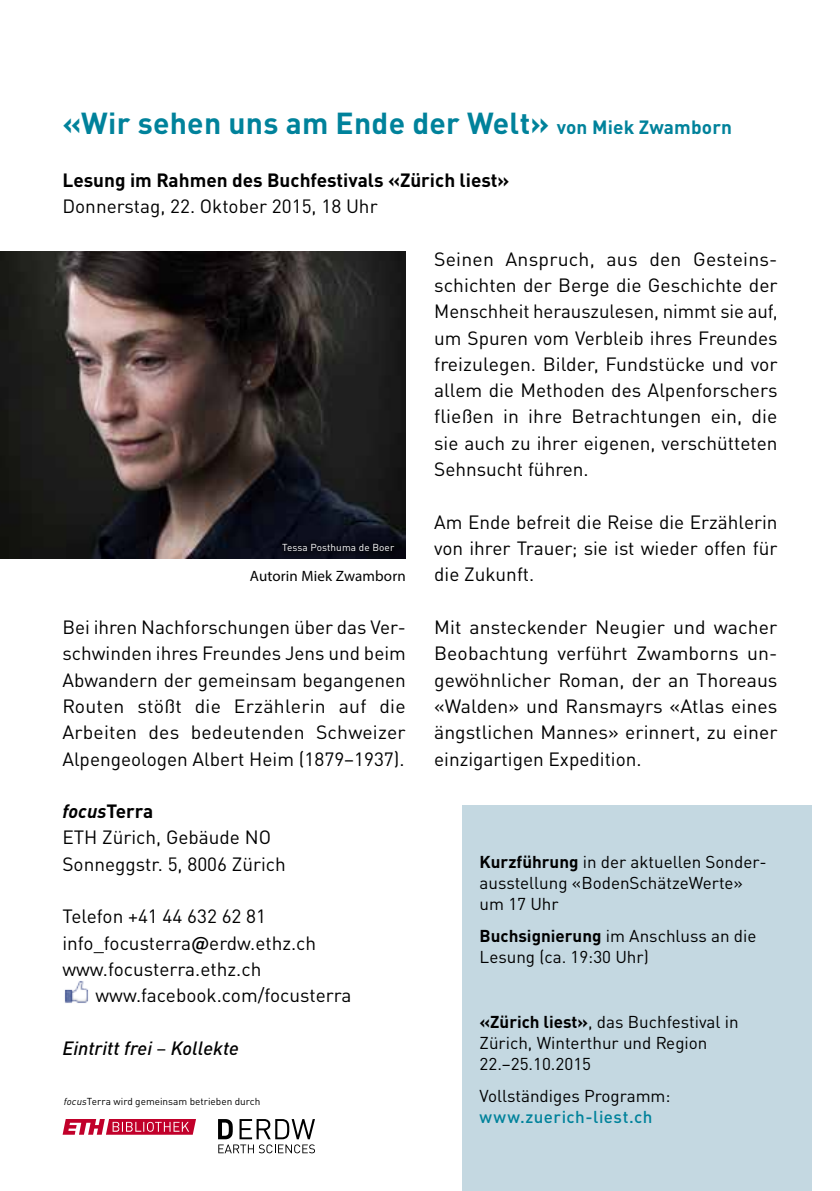
<style>
.page{position:relative;width:840px;height:1191px;background:#fff}
.page>*{position:absolute;margin:0;border:0;box-sizing:border-box;transform-origin:0 0}
.t1{font:700 30px "DIN Pro";letter-spacing:.01em;color:#00829b}
.t2{font:19px/26.2px "DIN Pro";color:#000;text-align:justify}
.t3{font:700 19px "DIN Pro";color:#000}
.t4{font:italic 500 19px "DIN Pro";color:#000}
.t5{font:17px/21px "DIN Pro";color:#000}
.t6{font:500 17px "DIN Pro";letter-spacing:.025em;color:#00829b}
.t7{font:15px "Myriad Pro";letter-spacing:.01em;color:#000}
.t8{font:10px "DIN Pro";color:#000}
.t9{font:10px "DIN Pro";letter-spacing:.01em;color:#fff}
.s1{font-size:19px}
.s2{font-weight:700;font-style:italic}
.s3{font-weight:700}
.s4{font-weight:500}
.s5{font-weight:400;font-style:normal}
.s6{font-style:italic}
</style>
<div class="page">
<div style="left:462px;top:805px;width:349px;height:386px;background:#c4d8e1"></div>
<img style="left:0;top:251px;width:405px;height:307px">
<div style="left:277px;top:539px;width:122px;height:17px;background:#080a15"></div>
<svg style="left:63px;top:1119px;width:133px;height:15px;background:#cf3e5d"></svg>
<svg style="left:218px;top:1119px;width:97px;height:34px"></svg>
<img style="left:64px;top:981px;width:25px;height:22px">
<h1 class="t1" style="left:62px;top:98px;width:671px">«Wir sehen uns am Ende der Welt» <span class="s1">von Miek Zwamborn</span></h1>
<p class="t3" style="left:62px;top:164px;width:448px">Lesung im Rahmen des Buchfestivals «Zürich liest»</p>
<p class="t2" style="left:62px;top:191px;width:316px">Donnerstag, 22. Oktober 2015, 18 Uhr</p>
<p class="t9" style="left:282px;top:540px;width:113px">Tessa Posthuma de Boer</p>
<p class="t7" style="left:250px;top:567px;width:157px">Autorin Miek Zwamborn</p>
<p class="t2" style="left:62px;top:612px;width:345px">Bei ihren Nachforschungen über das Ver&shy;schwinden ihres Freundes Jens und beim Abwandern der gemeinsam begangenen Routen stößt die Erzählerin auf die Arbeiten des bedeutenden Schweizer Alpengeologen Albert Heim (1879–1937).</p>
<p class="t2" style="left:62px;top:796px;width:225px;text-align:left"><span class="s2">focus</span><span class="s3">Terra<br></span>ETH Zürich, Gebäude NO<br>Sonneggstr. 5, 8006 Zürich</p>
<p class="t2" style="left:62px;top:901px;width:255px;text-align:left">Telefon +41 44 632 62 81 info_focusterra<span class="s4">@</span>erdw.ethz.ch www.focusterra.ethz.ch</p>
<p class="t2" style="left:95px;top:980px;width:257px">www.facebook.com/focusterra</p>
<p class="t4" style="left:62px;top:1032px;width:178px">Eintritt frei <span class="s5">–</span> Kollekte</p>
<p class="t8" style="left:64px;top:1094px;width:198px"><span class="s6">focus</span>Terra wird gemeinsam betrieben durch</p>
<p class="t2" style="left:434px;top:244px;width:345px">Seinen Anspruch, aus den Gesteins&shy;schichten der Berge die Geschichte der Menschheit herauszulesen, nimmt sie auf, um Spuren vom Verbleib ihres Freundes freizulegen. Bilder, Fundstücke und vor allem die Methoden des Alpenforschers fließen in ihre Betrachtungen ein, die sie auch zu ihrer eigenen, verschütteten Sehnsucht führen.</p>
<p class="t2" style="left:434px;top:507px;width:345px">Am Ende befreit die Reise die Erzählerin von ihrer Trauer; sie ist wieder offen für die Zukunft.</p>
<p class="t2" style="left:434px;top:612px;width:345px">Mit ansteckender Neugier und wacher Beobachtung verführt Zwamborns un&shy;gewöhnlicher Roman, der an Thoreaus «Walden» und Ransmayrs «Atlas eines ängstlichen Mannes» erinnert, zu einer einzigartigen Expedition.</p>
<p class="t5" style="left:479px;top:849px;width:288px"><span class="s3">Kurzführung</span> in der aktuellen Sonder&shy;ausstellung «BodenSchätzeWerte» um 17 Uhr</p>
<p class="t5" style="left:479px;top:923px;width:278px"><span class="s3">Buchsignierung</span> im Anschluss an die<br>Lesung (ca. 19:30 Uhr)</p>
<p class="t5" style="left:479px;top:1009px;width:260px"><span class="s3">«Zürich liest»</span>, das Buchfestival in<br>Zürich, Winterthur und Region<br>22.–25.10.2015</p>
<p class="t5" style="left:479px;top:1083px;width:192px">Vollständiges Programm:</p>
<p class="t6" style="left:479px;top:1103px;width:174px">www.zuerich-liest.ch</p>
</div>
